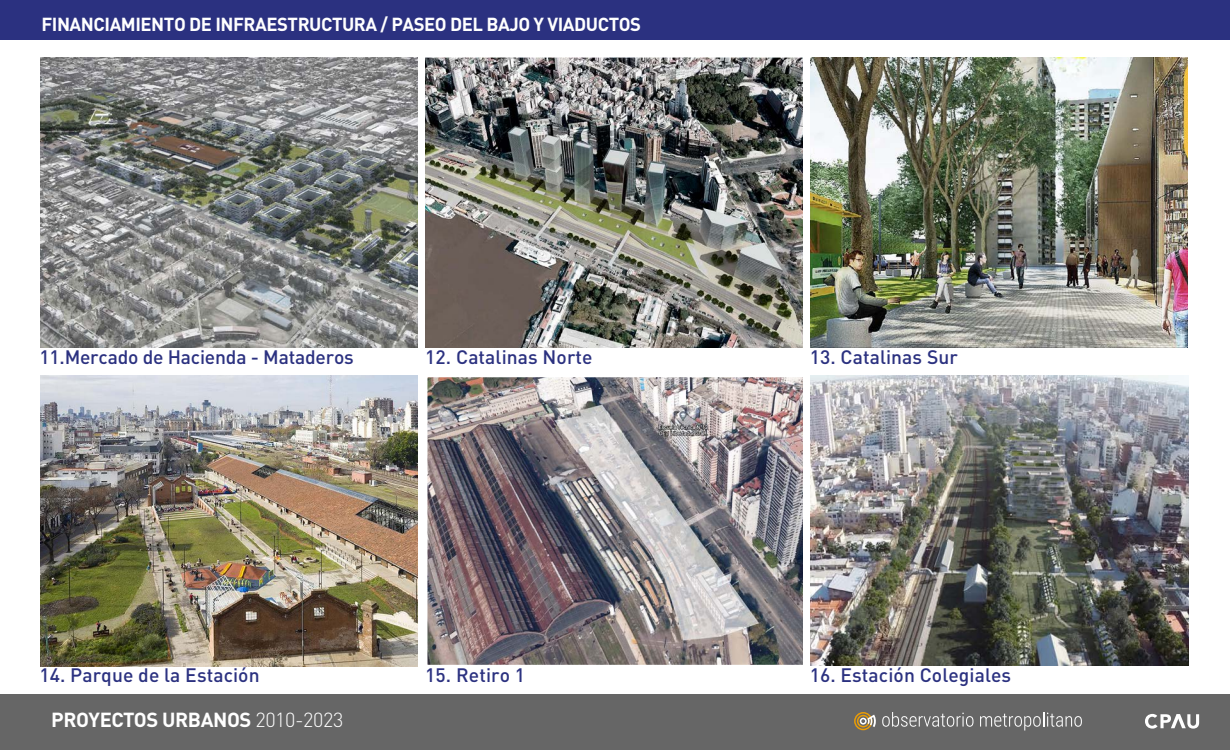
<style>
.page{position:relative;width:1230px;height:750px;background:#fff}
.page>*{position:absolute;margin:0;border:0;box-sizing:border-box;transform-origin:0 0}
.t1{font:700 20.12px "DIN";letter-spacing:-.02em;color:#fff}
.t2{font:500 19.25px "DIN";letter-spacing:.005em;color:#2b3180}
.t3{font:700 18.64px "DIN";letter-spacing:-.025em;color:#fff}
.s1{font-weight:300}
</style>
<div class="page">
<div style="left:0;top:694px;width:1230px;height:56px;background:#666"></div>
<svg style="left:854px;top:712px;width:22px;height:18px"></svg>
<svg style="left:882px;top:712px;width:91px;height:14px"></svg>
<svg style="left:980px;top:712px;width:102px;height:18px"></svg>
<svg style="left:1145px;top:714px;width:54px;height:14px"></svg>
<div style="left:0;top:0;width:1230px;height:39px;background:#2b3180"></div>
<img style="left:41px;top:57px;width:376px;height:290px">
<img style="left:426px;top:57px;width:376px;height:290px">
<img style="left:811px;top:57px;width:376px;height:290px">
<img style="left:41px;top:376px;width:376px;height:290px">
<img style="left:427px;top:377px;width:375px;height:288px">
<img style="left:811px;top:376px;width:377px;height:289px">
<p class="t3" style="left:41px;top:12px;width:601px">FINANCIAMIENTO DE INFRAESTRUCTURA / PASEO DEL BAJO Y VIADUCTOS</p>
<p class="t2" style="left:39px;top:344px;width:316px">11.Mercado de Hacienda - Mataderos</p>
<p class="t2" style="left:425px;top:344px;width:169px">12. Catalinas Norte</p>
<p class="t2" style="left:810px;top:344px;width:150px">13. Catalinas Sur</p>
<p class="t2" style="left:39px;top:662px;width:222px">14. Parque de la Estación</p>
<p class="t2" style="left:425px;top:662px;width:101px">15. Retiro 1</p>
<p class="t2" style="left:810px;top:662px;width:203px">16. Estación Colegiales</p>
<p class="t1" style="left:51px;top:706px;width:294px">PROYECTOS URBANOS <span class="s1">2010-2023</span></p>
</div>
